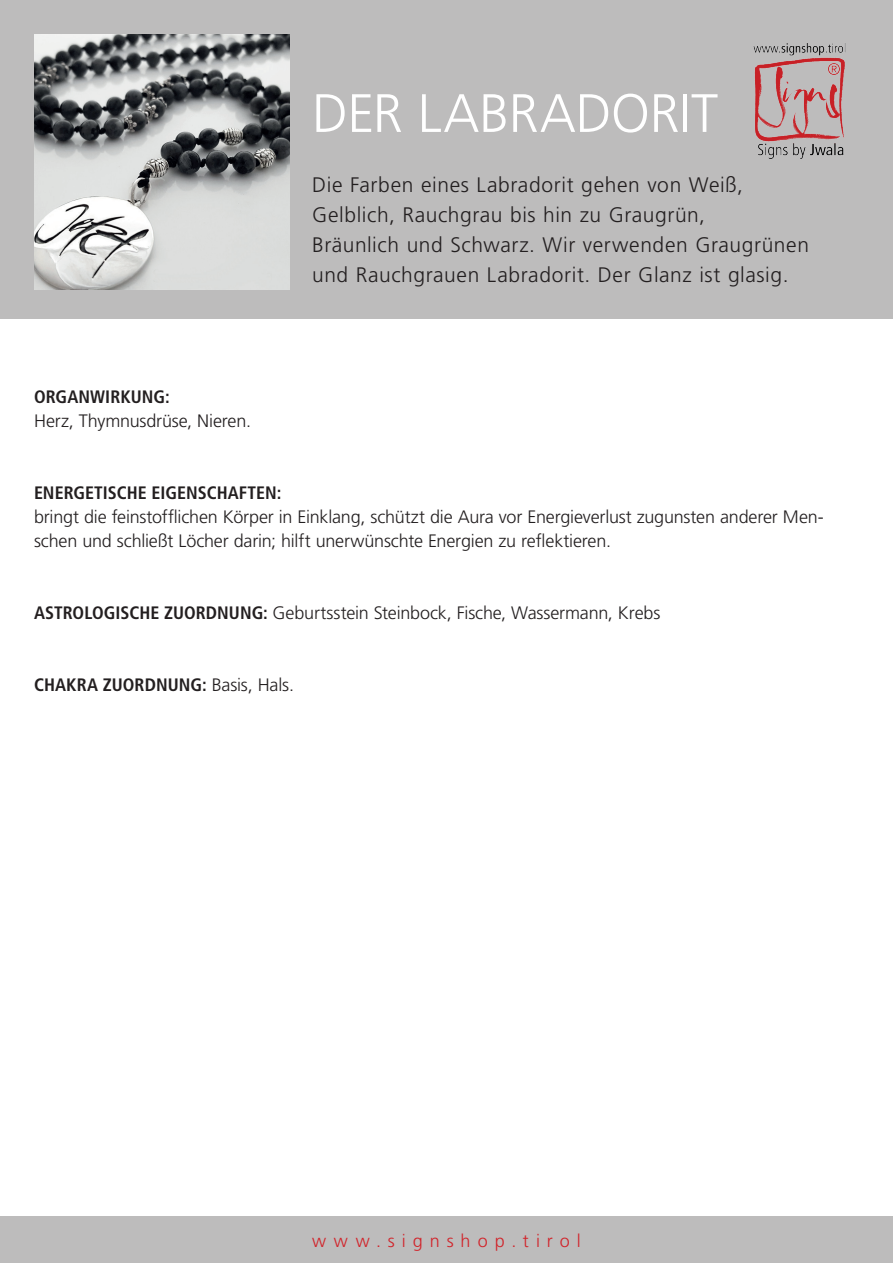
<style>
.page{position:relative;width:893px;height:1263px;background:#fff}
.page>*{position:absolute;margin:0;border:0;box-sizing:border-box;transform-origin:0 0}
.t1{font:300 54px "Frutiger";letter-spacing:-.005em;color:#fff}
.t2{font:300 21px/30px "Frutiger";letter-spacing:.03em;color:#231f20}
.t3{font:300 18px/24px "Frutiger";letter-spacing:-.01em;color:#231f20}
.t4{font:700 condensed 18px "Frutiger";color:#231f20}
.t5{font:300 18px "Frutiger";letter-spacing:.39em;color:#d1232a}
.s1{font-weight:700;font-stretch:condensed}
.s2{font-weight:300;font-stretch:normal}
</style>
<div class="page">
<div style="left:0;top:0;width:893px;height:319px;background:#bdbcbc"></div>
<div style="left:0;top:1217px;width:893px;height:46px;background:#bdbcbc"></div>
<img style="left:34px;top:34px;width:255px;height:255px">
<img style="left:753px;top:43px;width:93px;height:116px">
<h1 class="t1" style="left:312px;top:83px;width:407px">Der labradorit</h1>
<p class="t4" style="left:34px;top:386px;width:137px">ORGANWIRKUNG:</p>
<p class="t3" style="left:34px;top:409px;width:219px">Herz, Thymnusdrüse, Nieren.</p>
<p class="t2" style="left:312px;top:170px;width:498px">Die Farben eines Labradorit gehen von Weiß, Gelblich, Rauchgrau bis hin zu Graugrün,<br>Bräunlich und Schwarz. Wir verwenden Graugrünen und Rauchgrauen Labradorit. Der Glanz ist glasig.</p>
<p class="t4" style="left:34px;top:482px;width:249px">ENERGETISCHE EIGENSCHAFTEN:</p>
<p class="t3" style="left:34px;top:505px;width:791px">bringt die feinstofflichen Körper in Einklang, schützt die Aura vor Energieverlust zugunsten anderer Men&shy;schen und schließt Löcher darin; hilft unerwünschte Energien zu reflektieren.</p>
<p class="t3" style="left:34px;top:601px;width:628px"><span class="s1">ASTROLOGISCHE ZUORDNUNG:</span> Geburtsstein Steinbock, Fische, Wassermann, Krebs</p>
<p class="t4" style="left:34px;top:674px;width:261px">CHAKRA ZUORDNUNG: <span class="s2">Basis, Hals.</span></p>
<p class="t5" style="left:312px;top:1230px;width:270px">www.signshop.tirol</p>
</div>
